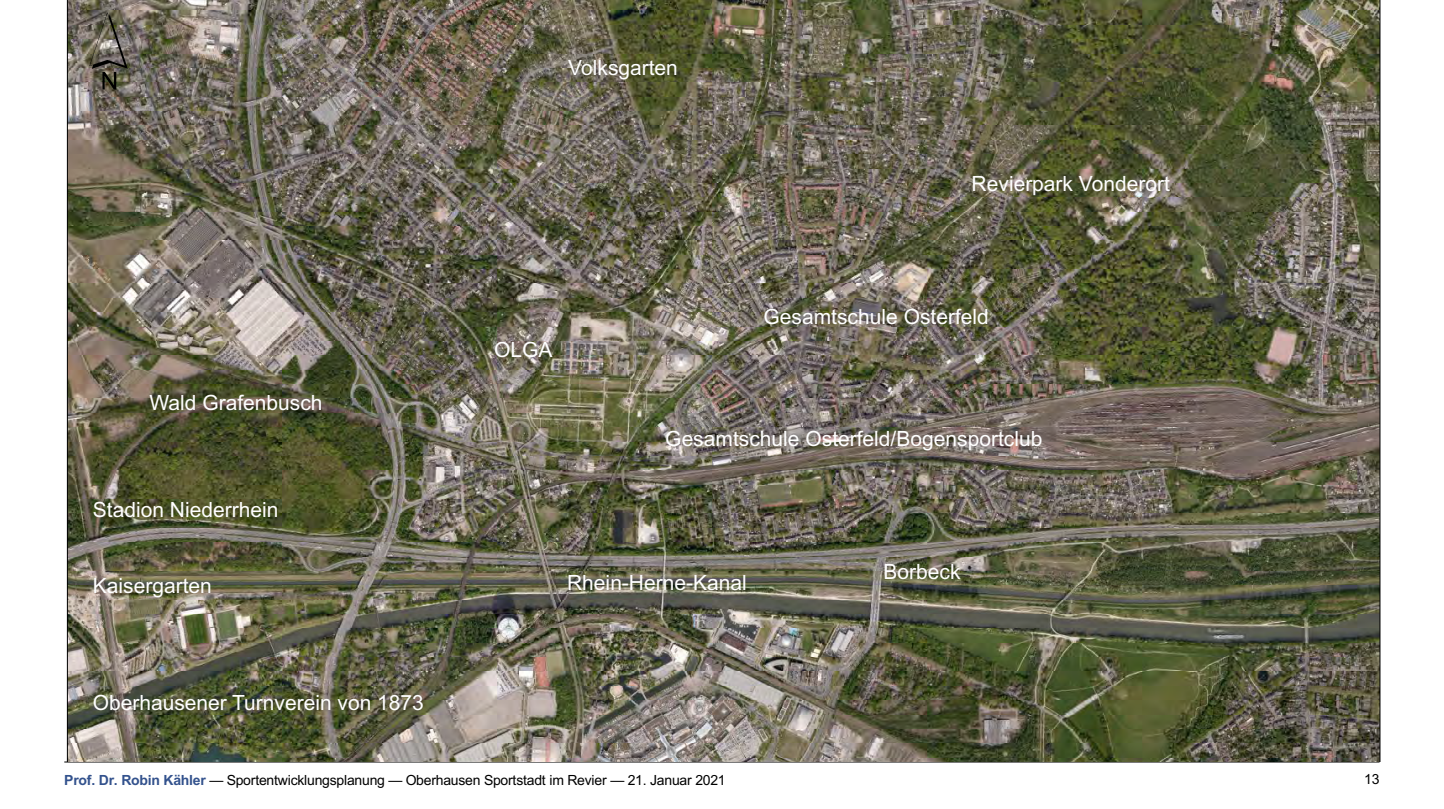
<style>
.page{position:relative;width:1444px;height:809px;background:#fff}
.page>*{position:absolute;margin:0;border:0;box-sizing:border-box;transform-origin:0 0}
.t1{font:110.42px "ESRI North";color:#000}
.t2{font:21px "Arial";color:#fff}
.t3{font:14px "Arial";letter-spacing:-.02em;color:#000}
.s1{font-weight:700;color:#33528d}
</style>
<div class="page">
<hr style="left:64px;top:761px;width:1315px;height:1px;background:#000">
<img style="left:67px;top:0;width:1313px;height:761px">
<h1 class="t1" style="left:89px;top:-13px;width:41px">´</h1>
<p class="t2" style="left:149px;top:388px;width:175px">Wald Grafenbusch</p>
<p class="t2" style="left:93px;top:495px;width:187px">Stadion Niederrhein</p>
<p class="t2" style="left:93px;top:571px;width:121px">Kaisergarten</p>
<p class="t2" style="left:93px;top:688px;width:333px">Oberhausener Turnverein von 1873</p>
<p class="t2" style="left:568px;top:53px;width:111px">Volksgarten</p>
<p class="t2" style="left:971px;top:169px;width:200px">Revierpark Vonderort</p>
<p class="t2" style="left:494px;top:335px;width:60px">OLGA</p>
<p class="t2" style="left:763px;top:302px;width:227px">Gesamtschule Osterfeld</p>
<p class="t2" style="left:665px;top:424px;width:379px">Gesamtschule Osterfeld/Bogensportclub</p>
<p class="t2" style="left:567px;top:567px;width:181px">Rhein-Herne-Kanal</p>
<p class="t2" style="left:883px;top:556px;width:79px">Borbeck</p>
<p class="t3" style="left:64px;top:770px;width:663px"><span class="s1">Prof. Dr. Robin Kähler</span> — Sportentwicklungsplanung — Oberhausen Sportstadt im Revier — 21. Januar 2021</p>
<p class="t3" style="left:1364px;top:769px;width:17px">13</p>
</div>
